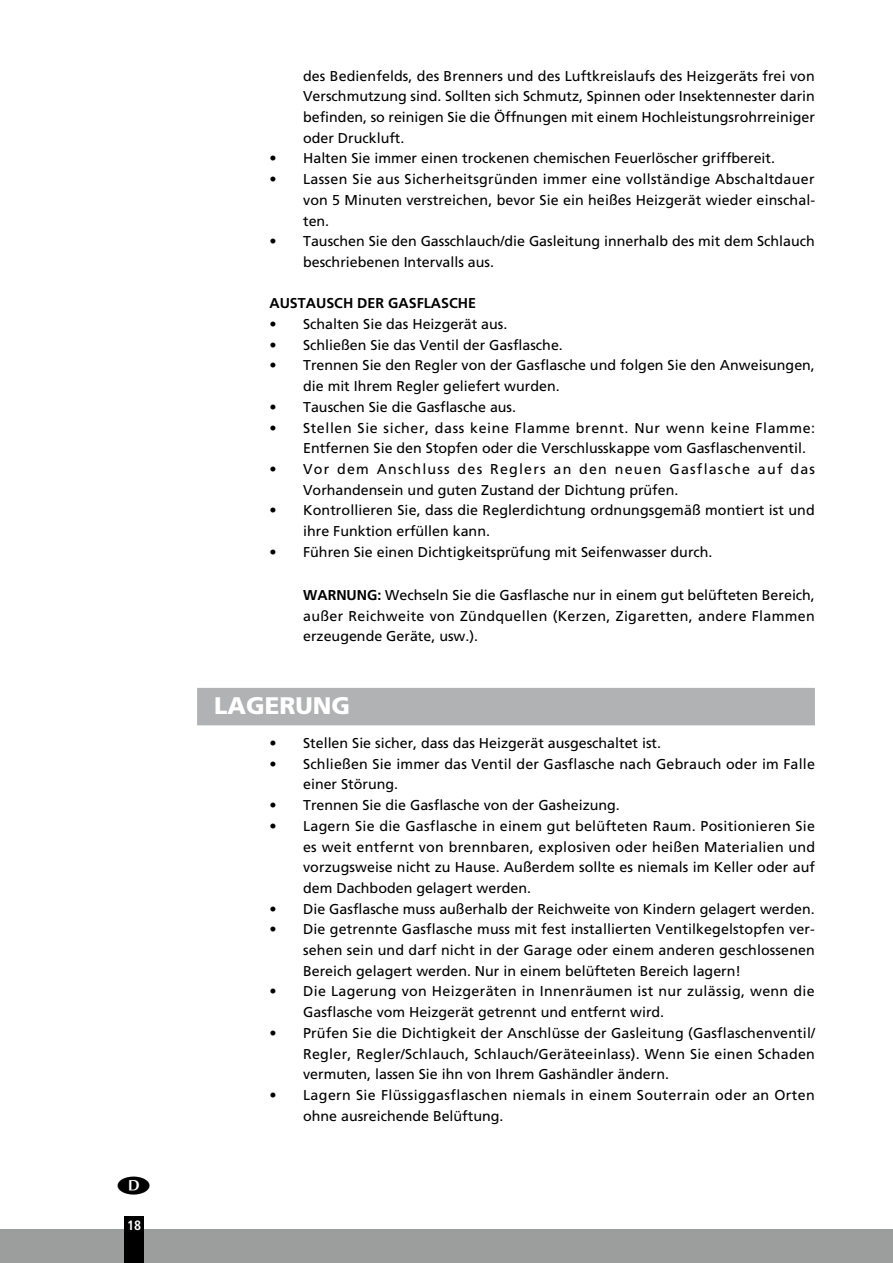
<style>
.page{position:relative;width:893px;height:1263px;background:#fff}
.page>*{position:absolute;margin:0;border:0;box-sizing:border-box;transform-origin:0 0}
.t1{font:900 24px "Frutiger CE";color:#fff}
.t2{font:14.25px/20.7px "Frutiger CE";color:#000;text-align:justify}
.t3{font:14.25px/20.7px "Frutiger CE";letter-spacing:.025em;color:#000}
.t4{font:14.25px/20.7px "Frutiger CE";letter-spacing:.085em;color:#000}
.t5{font:700 14.25px "Frutiger CE";color:#000}
.t6{font:700 condensed 13.5px "Frutiger LT Std";color:#fff}
.s1{font-weight:700}
</style>
<div class="page">
<div style="left:0;top:1229px;width:893px;height:34px;background:#9c9d9d"></div>
<div style="left:124px;top:1216px;width:20px;height:47px;background:#000"></div>
<div style="left:197px;top:688px;width:618px;height:37px;background:#b1b2b3"></div>
<p class="t6" style="left:127px;top:1217px;width:16px">18</p>
<p class="t2" style="left:303px;top:65px;width:513px">des Bedienfelds, des Brenners und des Luftkreislaufs des Heizgeräts frei von Verschmutzung sind. Sollten sich Schmutz, Spinnen oder Insektennester darin befinden, so reinigen Sie die Öffnungen mit einem Hochleistungsrohrreiniger oder Druckluft.</p>
<p class="t2" style="left:269px;top:148px;width:507px">• Halten Sie immer einen trockenen chemischen Feuerlöscher griffbereit.</p>
<p class="t2" style="left:303px;top:169px;width:514px;text-indent:-34px">• Lassen Sie aus Sicherheitsgründen immer eine vollständige Abschaltdauer von 5 Minuten verstreichen, bevor Sie ein heißes Heizgerät wieder einschal&shy;ten.</p>
<p class="t2" style="left:303px;top:231px;width:513px;text-indent:-34px">• Tauschen Sie den Gasschlauch/die Gasleitung innerhalb des mit dem Schlauch beschriebenen Intervalls aus.</p>
<p class="t5" style="left:269px;top:295px;width:208px">AUSTAUSCH DER GASFLASCHE</p>
<p class="t2" style="left:269px;top:314px;width:240px">• Schalten Sie das Heizgerät aus.</p>
<p class="t2" style="left:269px;top:334px;width:295px">• Schließen Sie das Ventil der Gasflasche.</p>
<p class="t2" style="left:303px;top:355px;width:513px;text-indent:-34px">• Trennen Sie den Regler von der Gasflasche und folgen Sie den Anweisungen, die mit Ihrem Regler geliefert wurden.</p>
<p class="t2" style="left:269px;top:396px;width:248px">• Tauschen Sie die Gasflasche aus.</p>
<p class="t2" style="left:303px;top:417px;width:514px;text-indent:-34px">• Stellen Sie sicher, dass keine Flamme brennt. Nur wenn keine Flamme:<br>Entfernen Sie den Stopfen oder die Verschlusskappe vom Gasflaschenventil.</p>
<p class="t4" style="left:303px;top:459px;width:513px;text-indent:-34px">• Vor dem Anschluss des Reglers an den neuen Gasflasche auf das<br>Vorhandensein und guten Zustand der Dichtung prüfen.</p>
<p class="t2" style="left:303px;top:500px;width:513px;text-indent:-34px">• Kontrollieren Sie, dass die Reglerdichtung ordnungsgemäß montiert ist und ihre Funktion erfüllen kann.</p>
<p class="t2" style="left:269px;top:541px;width:445px">• Führen Sie einen Dichtigkeitsprüfung mit Seifenwasser durch.</p>
<p class="t2" style="left:303px;top:585px;width:513px"><span class="s1">WARNUNG:</span> Wechseln Sie die Gasflasche nur in einem gut belüfteten Bereich, außer Reichweite von Zündquellen (Kerzen, Zigaretten, andere Flammen erzeugende Geräte, usw.).</p>
<h1 class="t1" style="left:214px;top:691px;width:138px">LAGERUNG</h1>
<p class="t2" style="left:269px;top:733px;width:393px">• Stellen Sie sicher, dass das Heizgerät ausgeschaltet ist.</p>
<p class="t2" style="left:303px;top:753px;width:513px;text-indent:-34px">• Schließen Sie immer das Ventil der Gasflasche nach Gebrauch oder im Falle einer Störung.</p>
<p class="t2" style="left:269px;top:795px;width:352px">• Trennen Sie die Gasflasche von der Gasheizung.</p>
<p class="t2" style="left:303px;top:815px;width:514px;text-indent:-34px">• Lagern Sie die Gasflasche in einem gut belüfteten Raum. Positionieren Sie es weit entfernt von brennbaren, explosiven oder heißen Materialien und vorzugsweise nicht zu Hause. Außerdem sollte es niemals im Keller oder auf dem Dachboden gelagert werden.</p>
<p class="t2" style="left:269px;top:898px;width:547px">• Die Gasflasche muss außerhalb der Reichweite von Kindern gelagert werden.</p>
<p class="t2" style="left:303px;top:919px;width:513px;text-indent:-34px">• Die getrennte Gasflasche muss mit fest installierten Ventilkegelstopfen ver&shy;sehen sein und darf nicht in der Garage oder einem anderen geschlossenen Bereich gelagert werden. Nur in einem belüfteten Bereich lagern!</p>
<p class="t3" style="left:303px;top:981px;width:513px;text-indent:-34px">• Die Lagerung von Heizgeräten in Innenräumen ist nur zulässig, wenn die<br>Gasflasche vom Heizgerät getrennt und entfernt wird.</p>
<p class="t2" style="left:303px;top:1022px;width:513px;text-indent:-34px">• Prüfen Sie die Dichtigkeit der Anschlüsse der Gasleitung (Gasflaschenventil/ Regler, Regler/Schlauch, Schlauch/Geräteeinlass). Wenn Sie einen Schaden vermuten, lassen Sie ihn von Ihrem Gashändler ändern.</p>
<p class="t3" style="left:303px;top:1085px;width:513px;text-indent:-34px">• Lagern Sie Flüssiggasflaschen niemals in einem Souterrain oder an Orten ohne ausreichende Belüftung.</p>
</div>
